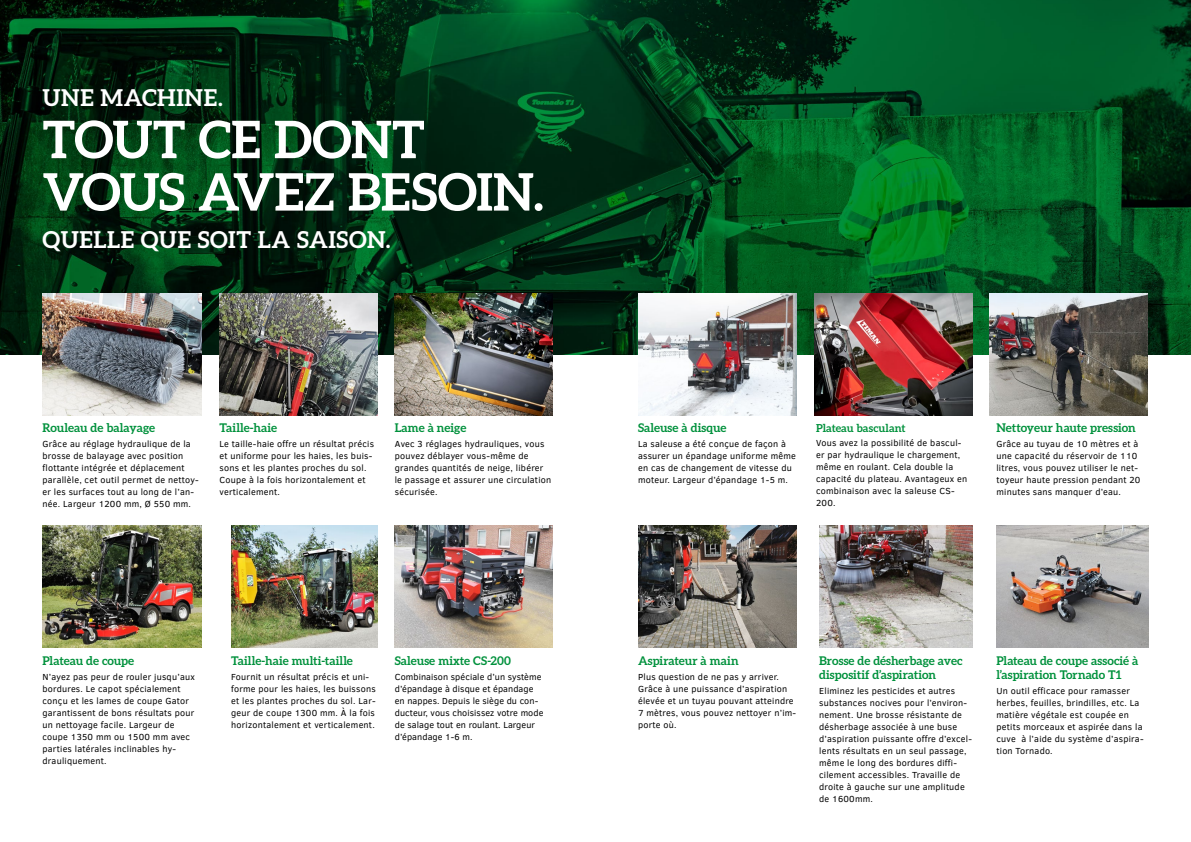
<style>
.page{position:relative;width:1191px;height:842px;background:#fff}
.page>*{position:absolute;margin:0;border:0;box-sizing:border-box;transform-origin:0 0}
.t1{font:700 51.7px/52.4px "Aleo";letter-spacing:-.005em;color:#fff}
.t2{font:700 23.3px "Aleo";letter-spacing:.025em;color:#fff}
.t3{font:700 12px/14px "Aleo";color:#00913c}
.t4{font:700 11px "Aleo";letter-spacing:.01em;color:#00913c}
.t5{font:9px/12px "Clear Sans";letter-spacing:.025em;color:#000}
</style>
<div class="page">
<img style="left:0;top:0;width:1191px;height:354px">
<img style="left:43px;top:293px;width:158px;height:122px">
<img style="left:638px;top:293px;width:158px;height:122px">
<img style="left:638px;top:526px;width:158px;height:122px">
<img style="left:814px;top:293px;width:158px;height:122px">
<img style="left:231px;top:526px;width:147px;height:122px">
<img style="left:819px;top:526px;width:153px;height:122px">
<img style="left:395px;top:293px;width:158px;height:122px">
<img style="left:989px;top:293px;width:158px;height:122px">
<img style="left:395px;top:526px;width:158px;height:122px">
<img style="left:996px;top:526px;width:152px;height:122px">
<img style="left:43px;top:526px;width:158px;height:122px">
<img style="left:219px;top:293px;width:159px;height:122px">
<h2 class="t2" style="left:43px;top:84px;width:182px">UNE MACHINE.</h2>
<h1 class="t1" style="left:43px;top:112px;width:503px">TOUT CE DONT<br>VOUS AVEZ BESOIN.</h1>
<h2 class="t2" style="left:43px;top:226px;width:349px">QUELLE QUE SOIT LA SAISON.</h2>
<h3 class="t3" style="left:43px;top:421px;width:114px">Rouleau de balayage</h3>
<p class="t5" style="left:43px;top:438px;width:158px">Grâce au réglage hydraulique de la brosse de balayage avec position flottante intégrée et déplacement parallèle, cet outil permet de nettoy&shy;er les surfaces tout au long de l’an&shy;née. Largeur 1200 mm, Ø 550 mm.</p>
<h3 class="t3" style="left:219px;top:421px;width:59px">Taille-haie</h3>
<p class="t5" style="left:219px;top:438px;width:156px">Le taille-haie offre un résultat précis et uniforme pour les haies, les buis&shy;sons et les plantes proches du sol.<br>Coupe à la fois horizontalement et verticalement.</p>
<h3 class="t3" style="left:395px;top:421px;width:73px">Lame à neige</h3>
<p class="t5" style="left:395px;top:438px;width:158px">Avec 3 réglages hydrauliques, vous pouvez déblayer vous-même de grandes quantités de neige, libérer le passage et assurer une circulation sécurisée.</p>
<h3 class="t3" style="left:43px;top:653px;width:93px">Plateau de coupe</h3>
<p class="t5" style="left:43px;top:670px;width:154px">N’ayez pas peur de rouler jusqu’aux bordures. Le capot spécialement conçu et les lames de coupe Gator garantissent de bons résultats pour un nettoyage facile. Largeur de coupe 1350 mm ou 1500 mm avec parties latérales inclinables hy&shy;drauliquement.</p>
<h3 class="t3" style="left:231px;top:653px;width:123px">Taille-haie multi-taille</h3>
<p class="t5" style="left:231px;top:670px;width:146px">Fournit un résultat précis et uni&shy;forme pour les haies, les buissons et les plantes proches du sol. Lar&shy;geur de coupe 1300 mm. À la fois horizontalement et verticalement.</p>
<h3 class="t3" style="left:395px;top:653px;width:118px">Saleuse mixte CS-200</h3>
<p class="t5" style="left:395px;top:670px;width:150px">Combinaison spéciale d’un système d’épandage à disque et épandage en nappes. Depuis le siège du con&shy;ducteur, vous choisissez votre mode de salage tout en roulant. Largeur d’épandage 1-6 m.</p>
<h3 class="t3" style="left:638px;top:421px;width:90px">Saleuse à disque</h3>
<p class="t5" style="left:638px;top:438px;width:159px">La saleuse a été conçue de façon à assurer un épandage uniforme même en cas de changement de vitesse du moteur. Largeur d’épandage 1-5 m.</p>
<p class="t4" style="left:816px;top:421px;width:91px">Plateau basculant</p>
<p class="t5" style="left:816px;top:437px;width:153px">Vous avez la possibilité de bascul&shy;er par hydraulique le chargement, même en roulant. Cela double la capacité du plateau. Avantageux en combinaison avec la saleuse CS-<br>200.</p>
<h3 class="t3" style="left:996px;top:421px;width:141px">Nettoyeur haute pression</h3>
<p class="t5" style="left:996px;top:438px;width:146px">Grâce au tuyau de 10 mètres et à une capacité du réservoir de 110 litres, vous pouvez utiliser le net&shy;toyeur haute pression pendant 20 minutes sans manquer d’eau.</p>
<h3 class="t3" style="left:638px;top:653px;width:102px">Aspirateur à main</h3>
<p class="t5" style="left:638px;top:670px;width:160px">Plus question de ne pas y arriver.<br>Grâce à une puissance d’aspiration élevée et un tuyau pouvant atteindre<br>7 mètres, vous pouvez nettoyer n’im&shy;porte où.</p>
<h3 class="t3" style="left:819px;top:653px;width:145px">Brosse de désherbage avec dispositif d’aspiration</h3>
<p class="t5" style="left:819px;top:684px;width:154px">Eliminez les pesticides et autres substances nocives pour l’environ&shy;nement. Une brosse résistante de désherbage associée à une buse d’aspiration puissante offre d’excel&shy;lents résultats en un seul passage, même le long des bordures diffi&shy;cilement accessibles. Travaille de droite à gauche sur une amplitude de 1600mm.</p>
<h3 class="t3" style="left:996px;top:653px;width:143px">Plateau de coupe associé à l’aspiration Tornado T1</h3>
<p class="t5" style="left:996px;top:684px;width:149px">Un outil efficace pour ramasser herbes, feuilles, brindilles, etc. La matière végétale est coupée en petits morceaux et aspirée dans la cuve à l’aide du système d’aspira&shy;tion Tornado.</p>
</div>
